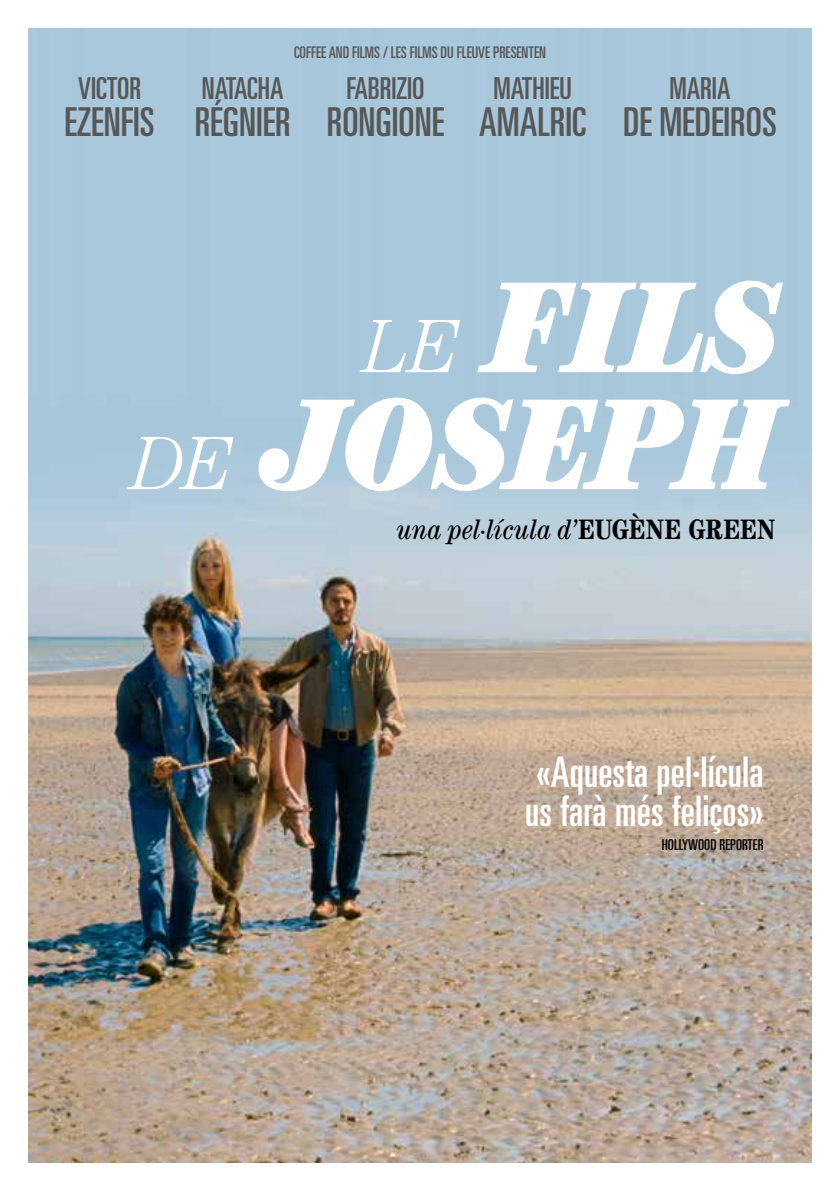
<style>
.page{position:relative;width:840px;height:1191px;background:#fff}
.page>*{position:absolute;margin:0;border:0;box-sizing:border-box;transform-origin:0 0}
.t1{font:italic ultra-condensed 130px/117px "Century LT";letter-spacing:-.01em;color:#fff;text-align:right}
.t2{font:ultra-condensed 42.2px/39.8px "Univers";letter-spacing:.005em;color:#fff}
.t3{font:ultra-condensed 39.8px "Univers";color:#575756}
.t4{font:ultra-condensed 30.2px "Univers";color:#575756}
.t5{font:italic condensed 28.2px "Century LT";color:#000}
.t6{font:ultra-condensed 16px "Univers";color:#575756}
.t7{font:ultra-condensed 15px "Univers";letter-spacing:.005em;color:#000}
.s1{font-weight:300;font-stretch:normal;font-size:75.8px}
.s2{font-weight:700;font-style:normal}
</style>
<div class="page">
<img style="left:28px;top:28px;width:783px;height:1134px">
<h3 class="t4" style="left:78px;top:71px;width:64px">VICTOR</h3>
<h3 class="t3" style="left:65px;top:99px;width:92px">EZENFIS</h3>
<p class="t6" style="left:294px;top:44px;width:253px">COFFEE AND FILMS / LES FILMS DU FLEUVE PRESENTEN</p>
<h3 class="t4" style="left:202px;top:71px;width:83px">NATACHA</h3>
<h3 class="t3" style="left:195px;top:99px;width:97px">RÉGNIER</h3>
<h3 class="t4" style="left:346px;top:71px;width:79px">FABRIZIO</h3>
<h3 class="t3" style="left:327px;top:99px;width:119px">RONGIONE</h3>
<h3 class="t4" style="left:493px;top:71px;width:80px">MATHIEU</h3>
<h3 class="t3" style="left:479px;top:99px;width:108px">AMALRIC</h3>
<h3 class="t4" style="left:669px;top:71px;width:62px">MARIA</h3>
<h3 class="t3" style="left:622px;top:99px;width:155px">DE MEDEIROS</h3>
<h1 class="t1" style="left:131px;top:269px;width:647px"><span class="s1">le</span> FILS<br><span class="s1">de</span> JOSEPH</h1>
<h3 class="t5" style="left:397px;top:513px;width:378px">una pel·lícula d’<span class="s2">EUGÈNE GREEN</span></h3>
<h2 class="t2" style="left:525px;top:751px;width:240px">«Aquesta pel·lícula us farà més feliços»</h2>
<p class="t7" style="left:661px;top:836px;width:103px">HOLLYWOOD REPORTER</p>
</div>
